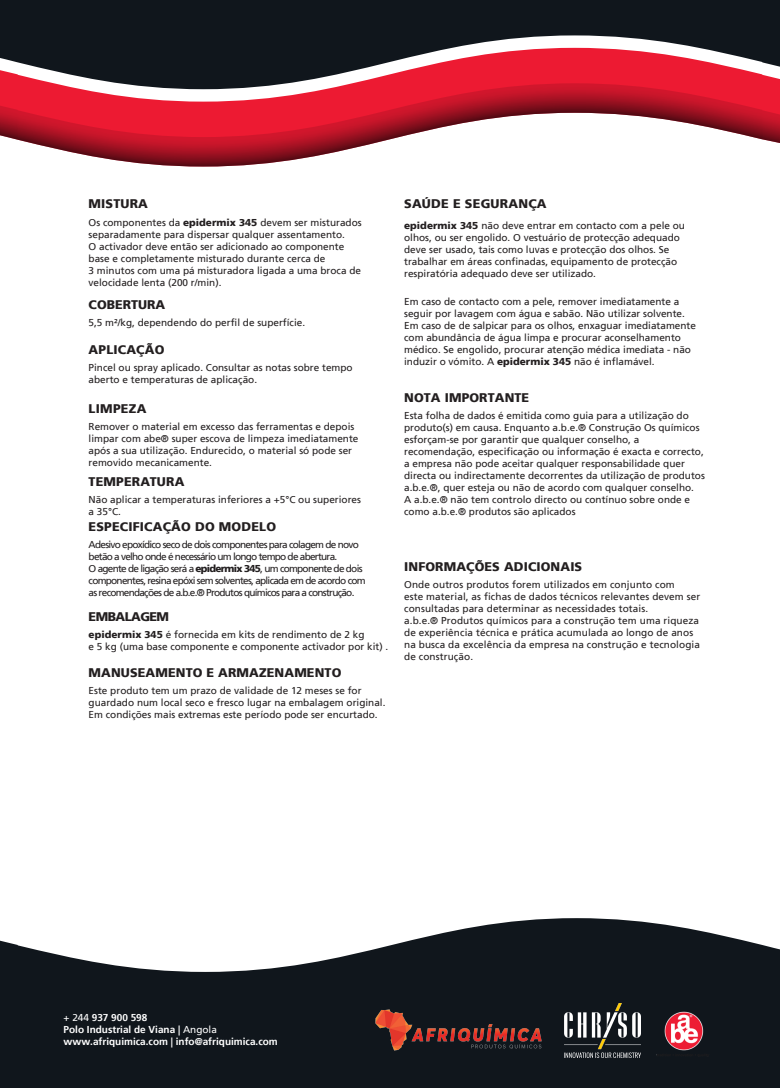
<style>
.page{position:relative;width:780px;height:1088px;background:#fff}
.page>*{position:absolute;margin:0;border:0;box-sizing:border-box;transform-origin:0 0}
.t1{font:900 12.5px "Frutiger LT";letter-spacing:.01em;color:#231f20}
.t2{font:900 12.5px "Frutiger LT";letter-spacing:-.045em;color:#231f20}
.t3{font:10px/12px "Frutiger LT";color:#231f20}
.t4{font:10px/12px "Frutiger LT";letter-spacing:-.075em;color:#231f20}
.t5{font:700 10px/12px "Frutiger LT";color:#fff}
.s1{font-weight:900}
.s2{font-weight:400}
</style>
<div class="page">
<svg style="left:0;top:89px;width:780px;height:78px"></svg>
<svg style="left:0;top:0;width:780px;height:89px;background:#543038"></svg>
<svg style="left:0;top:918px;width:780px;height:170px;fill:#10161c"></svg>
<img style="left:565px;top:1003px;width:75px;height:54px">
<img style="left:650px;top:1002px;width:66px;height:64px">
<img style="left:360px;top:999px;width:197px;height:62px">
<p class="t1" style="left:89px;top:196px;width:61px">MISTURA</p>
<p class="t3" style="left:89px;top:216px;width:274px">Os componentes da <span class="s1">epidermix 345</span> devem ser misturados separadamente para dispersar qualquer assentamento.<br>O activador deve então ser adicionado ao componente base e completamente misturado durante cerca de<br>3 minutos com uma pá misturadora ligada a uma broca de velocidade lenta (200 r/min).</p>
<p class="t1" style="left:89px;top:297px;width:78px">COBERTURA</p>
<p class="t3" style="left:89px;top:316px;width:218px">5,5 m²/kg, dependendo do perfil de superfície.</p>
<p class="t1" style="left:89px;top:342px;width:77px">APLICAÇÃO</p>
<p class="t3" style="left:89px;top:362px;width:265px">Pincel ou spray aplicado. Consultar as notas sobre tempo aberto e temperaturas de aplicação.</p>
<p class="t1" style="left:89px;top:401px;width:59px">LIMPEZA</p>
<p class="t3" style="left:89px;top:421px;width:271px">Remover o material em excesso das ferramentas e depois limpar com abe® super escova de limpeza imediatamente após a sua utilização. Endurecido, o material só pode ser removido mecanicamente.</p>
<p class="t1" style="left:89px;top:474px;width:97px">TEMPERATURA</p>
<p class="t3" style="left:89px;top:493px;width:274px">Não aplicar a temperaturas inferiores a +5°C ou superiores a 35°C.</p>
<p class="t1" style="left:89px;top:519px;width:189px">ESPECIFICAÇÃO DO MODELO</p>
<p class="t4" style="left:89px;top:539px;width:278px">Adesivo epoxídico seco de dois componentes para colagem de novo betão a velho onde é necessário um longo tempo de abertura.<br>O agente de ligação será a <span class="s1">epidermix 345</span>, um componente de dois componentes, resina epóxi sem solventes, aplicada em de acordo com as recomendações de a.b.e.® Produtos químicos para a construção.</p>
<p class="t2" style="left:89px;top:609px;width:82px">EMBALAGEM</p>
<p class="t3" style="left:89px;top:628px;width:301px"><span class="s1">epidermix 345</span> é fornecida em kits de rendimento de 2 kg<br>e 5 kg (uma base componente e componente activador por kit) .</p>
<p class="t1" style="left:89px;top:665px;width:254px">MANUSEAMENTO E ARMAZENAMENTO</p>
<p class="t3" style="left:89px;top:685px;width:298px">Este produto tem um prazo de validade de 12 meses se for guardado num local seco e fresco lugar na embalagem original.<br>Em condições mais extremas este período pode ser encurtado.</p>
<p class="t1" style="left:404px;top:196px;width:144px">SAÚDE E SEGURANÇA</p>
<p class="t3" style="left:404px;top:220px;width:282px"><span class="s1">epidermix 345</span> não deve entrar em contacto com a pele ou olhos, ou ser engolido. O vestuário de protecção adequado deve ser usado, tais como luvas e protecção dos olhos. Se trabalhar em áreas confinadas, equipamento de protecção respiratória adequado deve ser utilizado.</p>
<p class="t3" style="left:404px;top:296px;width:293px">Em caso de contacto com a pele, remover imediatamente a seguir por lavagem com água e sabão. Não utilizar solvente.<br>Em caso de de salpicar para os olhos, enxaguar imediatamente com abundância de água limpa e procurar aconselhamento médico. Se engolido, procurar atenção médica imediata - não induzir o vómito. A <span class="s1">epidermix 345</span> não é inflamável.</p>
<p class="t1" style="left:404px;top:390px;width:127px">NOTA IMPORTANTE</p>
<p class="t3" style="left:404px;top:410px;width:302px">Esta folha de dados é emitida como guia para a utilização do produto(s) em causa. Enquanto a.b.e.® Construção Os químicos esforçam-se por garantir que qualquer conselho, a recomendação, especificação ou informação é exacta e correcto, a empresa não pode aceitar qualquer responsabilidade quer directa ou indirectamente decorrentes da utilização de produtos a.b.e.®, quer esteja ou não de acordo com qualquer conselho.<br>A a.b.e.® não tem controlo directo ou contínuo sobre onde e como a.b.e.® produtos são aplicados</p>
<p class="t1" style="left:404px;top:559px;width:180px">INFORMAÇÕES ADICIONAIS</p>
<p class="t3" style="left:404px;top:579px;width:297px">Onde outros produtos forem utilizados em conjunto com<br>este material, as fichas de dados técnicos relevantes devem ser consultadas para determinar as necessidades totais.<br>a.b.e.® Produtos químicos para a construção tem uma riqueza de experiência técnica e prática acumulada ao longo de anos na busca da excelência da empresa na construção e tecnologia de construção.</p>
<p class="t5" style="left:64px;top:1012px;width:216px"><span class="s2">+ 244</span> 937 900 598<br>Polo Industrial de Viana | <span class="s2">Angola </span>www.afriquimica.com | info@afriquimica.com</p>
</div>
